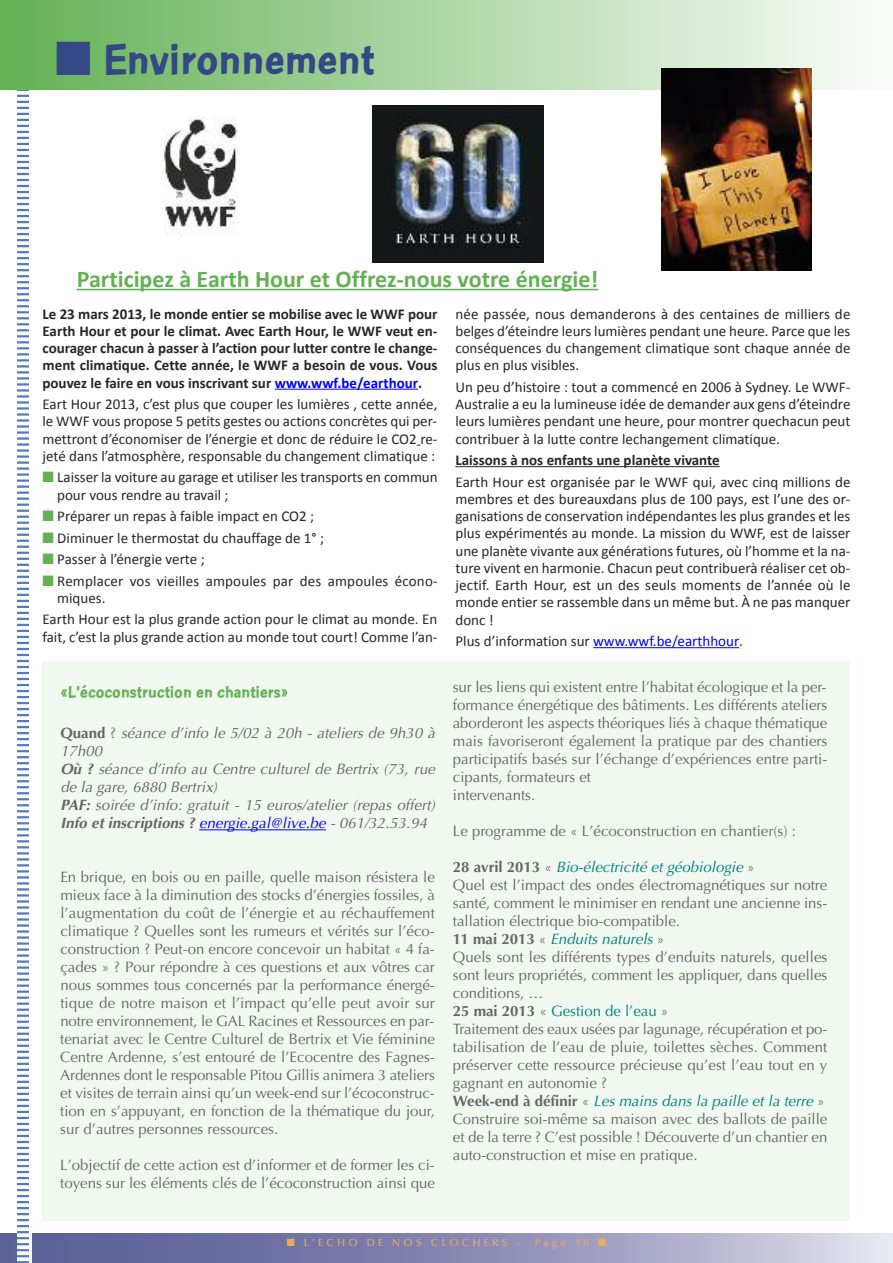
<style>
.page{position:relative;width:893px;height:1263px;background:#fff}
.page>*{position:absolute;margin:0;border:0;box-sizing:border-box;transform-origin:0 0}
.t1{font:700 46.5px "Con Brush";color:#344983}
.t2{font:700 24px "Calibri";color:#63b154}
.t3{font:700 18px "Con Brush";color:#63b154}
.t4{font:15px/18px "Optima";color:#666}
.t5{font:15px/17.2px "Calibri";color:#272627;text-align:justify}
.t6{font:700 15px/17.2px "Calibri";color:#272627;text-align:justify}
.t7{font:italic 15px/18px "Optima";letter-spacing:.005em;color:#666}
.t8{font:500 10.5px "Optima";letter-spacing:.3em;color:#e8ab60}
.s1{color:#00f}
.s2{color:#63b154}
.s3{font-weight:700;font-style:normal}
.s4{font-style:normal}
.s5{font-weight:700}
.s6{font-style:italic;color:#008080}
.s7{color:#008080}
</style>
<div class="page">
<svg style="left:0;top:1233px;width:893px;height:30px;background:#8f90b8"></svg>
<div style="left:17px;top:0;width:15px;height:1263px;background:#fff"></div>
<svg style="left:17px;top:89px;width:14px;height:1174px"></svg>
<div style="left:0;top:0;width:893px;height:89px;background:linear-gradient(to right,#63b154,#fbfdfb)"></div>
<hr style="left:275px;top:389px;width:143px;height:1px;background:#00f">
<hr style="left:455px;top:466px;width:265px;height:1px;background:#272627">
<hr style="left:593px;top:647px;width:146px;height:1px;background:#00f">
<img style="left:164px;top:117px;width:73px;height:120px">
<img style="left:373px;top:106px;width:170px;height:157px">
<img style="left:661px;top:68px;width:150px;height:202px">
<hr style="left:77px;top:289px;width:521px;height:1px;background:#63b154">
<div style="left:43px;top:661px;width:807px;height:559px;background:#f1f8f0"></div>
<hr style="left:199px;top:829px;width:127px;height:1px;background:#00f">
<h1 class="t1" style="left:55px;top:31px;width:320px">■ Environnement</h1>
<h2 class="t2" style="left:77px;top:264px;width:523px">Participez à Earth Hour et Offrez-nous votre énergie!</h2>
<p class="t6" style="left:43px;top:305px;width:396px">Le 23 mars 2013, le monde entier se mobilise avec le WWF pour Earth Hour et pour le climat. Avec Earth Hour, le WWF veut en&shy;courager chacun à passer à l’action pour lutter contre le change&shy;ment climatique. Cette année, le WWF a besoin de vous. Vous pouvez le faire en vous inscrivant sur <span class="s1">www.wwf.be/earthour</span>.</p>
<p class="t5" style="left:43px;top:397px;width:396px">Eart Hour 2013, c’est plus que couper les lumières , cette année, le WWF vous propose 5 petits gestes ou actions concrètes qui per&shy;mettront d’économiser de l’énergie et donc de réduire le CO2 re&shy;jeté dans l’atmosphère, responsable du changement climatique :</p>
<p class="t5" style="left:57px;top:470px;width:382px;text-indent:-15px"><span class="s2">■</span> Laisser la voiture au garage et utiliser les transports en commun pour vous rendre au travail ;</p>
<p class="t5" style="left:43px;top:509px;width:273px"><span class="s2">■</span> Préparer un repas à faible impact en CO2 ;</p>
<p class="t5" style="left:43px;top:530px;width:283px"><span class="s2">■</span> Diminuer le thermostat du chauffage de 1° ;</p>
<p class="t5" style="left:43px;top:552px;width:164px"><span class="s2">■</span> Passer à l’énergie verte ;</p>
<p class="t5" style="left:57px;top:573px;width:382px;text-indent:-15px"><span class="s2">■</span> Remplacer vos vieilles ampoules par des ampoules écono&shy;miques.</p>
<p class="t5" style="left:43px;top:612px;width:396px">Earth Hour est la plus grande action pour le climat au monde. En fait, c’est la plus grande action au monde tout court! Comme l’an-</p>
<p class="t3" style="left:60px;top:681px;width:230px">«L’écoconstruction en chantiers»</p>
<p class="t7" style="left:60px;top:726px;width:376px"><span class="s3">Quand</span> <span class="s4">?</span> séance d’info le 5/02 à 20h - ateliers de 9h30 à 17h00<br><span class="s5">Où ?</span> séance d’info au Centre culturel de Bertrix (73, rue de la gare, 6880 Bertrix)<br><span class="s5">PAF:</span> soirée d’info: gratuit - 15 euros/atelier (repas offert)<br><span class="s5">Info et inscriptions ?</span> <span class="s1">energie.gal@live.be</span> - 061/32.53.94</p>
<p class="t4" style="left:60px;top:870px;width:376px;text-align:justify">En brique, en bois ou en paille, quelle maison résistera le mieux face à la diminution des stocks d’énergies fossiles, à l’augmentation du coût de l’énergie et au réchauffement climatique ? Quelles sont les rumeurs et vérités sur l’éco&shy;construction ? Peut-on encore concevoir un habitat « 4 fa&shy;çades » ? Pour répondre à ces questions et aux vôtres car nous sommes tous concernés par la performance énergé&shy;tique de notre maison et l’impact qu’elle peut avoir sur notre environnement, le GAL Racines et Ressources en par&shy;tenariat avec le Centre Culturel de Bertrix et Vie féminine Centre Ardenne, s’est entouré de l’Ecocentre des Fagnes-Ardennes dont le responsable Pitou Gillis animera 3 ateliers et visites de terrain ainsi qu’un week-end sur l’écoconstruc&shy;tion en s’appuyant, en fonction de la thématique du jour, sur d’autres personnes ressources.</p>
<p class="t4" style="left:60px;top:1158px;width:376px">L’objectif de cette action est d’informer et de former les ci&shy;toyens sur les éléments clés de l’écoconstruction ainsi que</p>
<p class="t5" style="left:455px;top:306px;width:396px">née passée, nous demanderons à des centaines de milliers de belges d’éteindre leurs lumières pendant une heure. Parce que les conséquences du changement climatique sont chaque année de plus en plus visibles.</p>
<p class="t5" style="left:455px;top:379px;width:396px">Un peu d’histoire : tout a commencé en 2006 à Sydney. Le WWF-Australie a eu la lumineuse idée de demander aux gens d’éteindre leurs lumières pendant une heure, pour montrer quechacun peut contribuer à la lutte contre lechangement climatique.</p>
<p class="t6" style="left:455px;top:451px;width:266px">Laissons à nos enfants une planète vivante</p>
<p class="t5" style="left:455px;top:474px;width:396px">Earth Hour est organisée par le WWF qui, avec cinq millions de membres et des bureauxdans plus de 100 pays, est l’une des or&shy;ganisations de conservation indépendantes les plus grandes et les plus expérimentés au monde. La mission du WWF, est de laisser une planète vivante aux générations futures, où l’homme et la na&shy;ture vivent en harmonie. Chacun peut contribuerà réaliser cet ob&shy;jectif. Earth Hour, est un des seuls moments de l’année où le monde entier se rassemble dans un même but. À ne pas manquer donc !</p>
<p class="t5" style="left:455px;top:634px;width:289px">Plus d’information sur <span class="s1">www.wwf.be/earthhour</span>.</p>
<p class="t4" style="left:453px;top:680px;width:376px">sur les liens qui existent entre l’habitat écologique et la per&shy;formance énergétique des bâtiments. Les différents ateliers aborderont les aspects théoriques liés à chaque thématique mais favoriseront également la pratique par des chantiers participatifs basés sur l’échange d’expériences entre parti&shy;cipants, formateurs et<br>intervenants.</p>
<p class="t4" style="left:453px;top:824px;width:344px">Le programme de « L’écoconstruction en chantier(s) :</p>
<p class="t4" style="left:453px;top:860px;width:376px"><span class="s5">28 avril 2013</span> « <span class="s6">Bio-électricité et géobiologie</span> »<br>Quel est l’impact des ondes électromagnétiques sur notre santé, comment le minimiser en rendant une ancienne ins&shy;tallation électrique bio-compatible.<br><span class="s5">11 mai 2013</span> « <span class="s6">Enduits naturels</span> »<br>Quels sont les différents types d’enduits naturels, quelles sont leurs propriétés, comment les appliquer, dans quelles conditions, …<br><span class="s5">25 mai 2013</span> « <span class="s7">Gestion de l’eau</span> »<br>Traitement des eaux usées par lagunage, récupération et po&shy;tabilisation de l’eau de pluie, toilettes sèches. Comment préserver cette ressource précieuse qu’est l’eau tout en y gagnant en autonomie ?<br><span class="s5">Week-end à définir</span> « <span class="s6">Les mains dans la paille et la terre</span> » Construire soi-même sa maison avec des ballots de paille et de la terre ? C’est possible ! Découverte d’un chantier en auto-construction et mise en pratique.</p>
<p class="t8" style="left:287px;top:1238px;width:235px">■ L’ECHO DE NOS CLOCHERS -</p>
<p class="t8" style="left:535px;top:1238px;width:73px">Page 10 ■</p>
</div>
